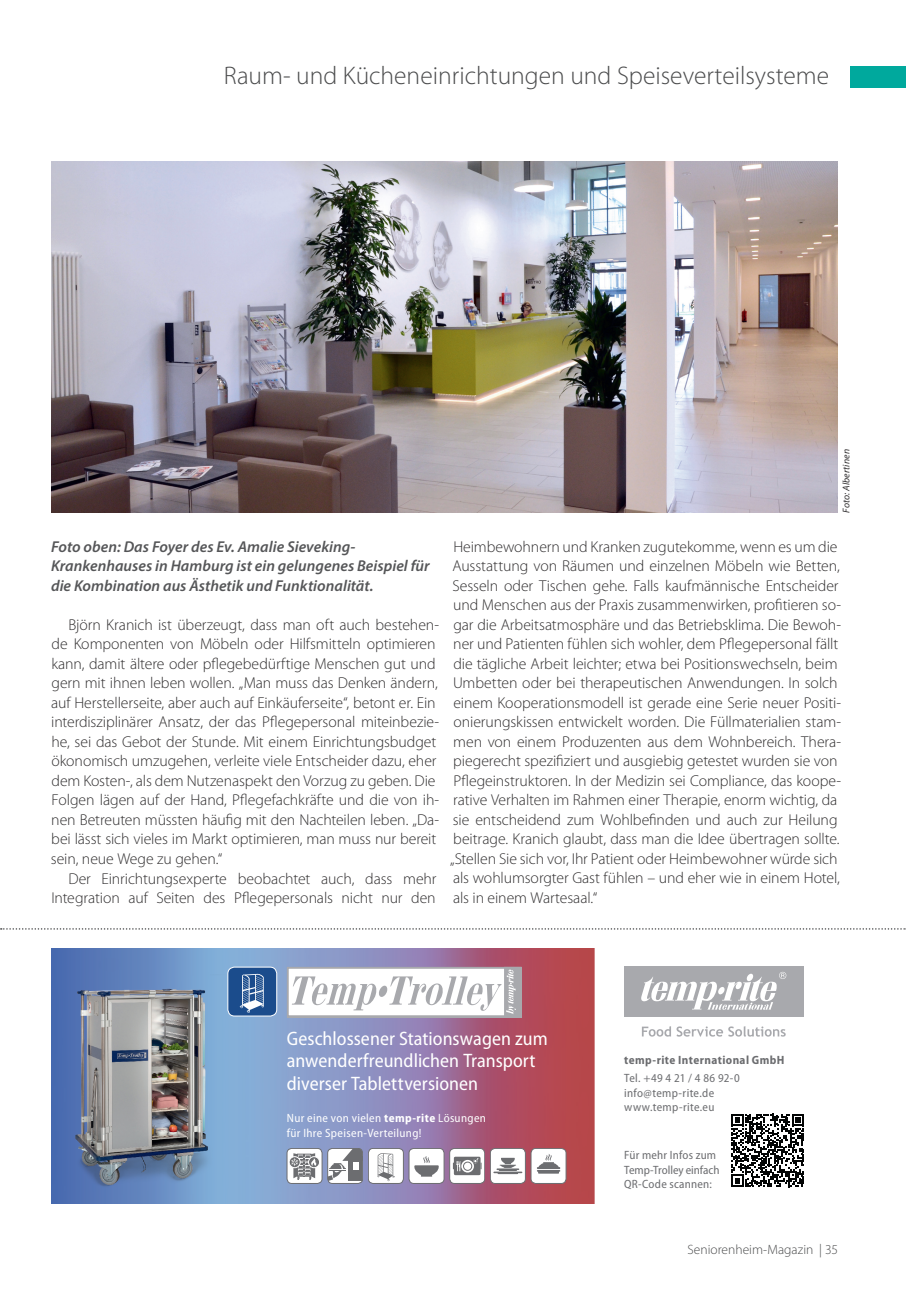
<style>
.page{position:relative;width:906px;height:1289px;background:#fff}
.page>*{position:absolute;margin:0;border:0;box-sizing:border-box;transform-origin:0 0}
.t1{font:300 25.5px "Myriad Pro";color:#4b4c4d}
.t2{font:semi-condensed 19.5px/22.5px "Myriad Pro";letter-spacing:.005em;color:#fff}
.t3{font:300 15.75px/19.5px "Myriad Pro";letter-spacing:-.005em;color:#312f30}
.t4{font:italic 600 15.75px/19.5px "Myriad Pro";color:#555658}
.t5{font:300 13.5px "Myriad Pro";color:#4b4c4d}
.t6{font:semi-condensed 12px/14.4px "Myriad Pro";letter-spacing:.02em;color:#6c6d70}
.t7{font:semi-condensed 12px/14.4px "Myriad Pro";letter-spacing:.03em;color:#fff}
.t8{font:700 semi-condensed 12px "Myriad Pro";letter-spacing:.035em;color:#6c6d70}
.t9{font:italic 9.75px "Myriad Pro";letter-spacing:.015em;color:#312f30}
.s1{font-weight:700}
</style>
<div class="page">
<div style="left:850px;top:66px;width:56px;height:21px;background:#00a99d"></div>
<img style="left:51px;top:948px;width:543px;height:255px">
<div style="left:287px;top:966px;width:234px;height:51px;border:2px solid #a8a9ad"></div>
<div style="left:505px;top:967px;width:15px;height:49px;background:#a8a9ad"></div>
<div style="left:504px;top:966px;width:17px;height:51px;border:2px solid #a8a9ad"></div>
<svg style="left:292px;top:969px;width:224px;height:45px"></svg>
<div style="left:228px;top:967px;width:49px;height:49px;background:#1b4c8c;border-radius:7px"></div>
<div style="left:227px;top:966px;width:50px;height:50px;border:1px solid #fff;border-radius:7px"></div>
<svg style="left:240px;top:973px;width:24px;height:39px"></svg>
<div style="left:327px;top:1148px;width:36px;height:35px;border:1px solid #6c6d70;border-radius:5px"></div>
<svg style="left:328px;top:1148px;width:35px;height:33px"></svg>
<div style="left:352px;top:1162px;width:6px;height:8px;background:#fff"></div>
<div style="left:287px;top:1148px;width:35px;height:35px;background:#fff;border-radius:5px"></div>
<div style="left:287px;top:1148px;width:35px;height:35px;border:1px solid #6c6d70;border-radius:5px"></div>
<div style="left:289px;top:1156px;width:11px;height:11px;border:1px solid #fff;border-radius:50%"></div>
<div style="left:308px;top:1156px;width:11px;height:11px;background:#6c6d70;border-radius:50%"></div>
<div style="left:308px;top:1156px;width:12px;height:11px;border:1px solid #fff;border-radius:50%"></div>
<svg style="left:291px;top:1153px;width:26px;height:26px"></svg>
<div style="left:531px;top:1148px;width:35px;height:35px;background:#fff;border-radius:5px"></div>
<div style="left:531px;top:1148px;width:35px;height:35px;border:1px solid #6c6d70;border-radius:5px"></div>
<svg style="left:537px;top:1154px;width:23px;height:19px"></svg>
<div style="left:368px;top:1148px;width:35px;height:35px;background:#fff;border-radius:5px"></div>
<div style="left:368px;top:1148px;width:35px;height:35px;border:1px solid #6c6d70;border-radius:5px"></div>
<svg style="left:377px;top:1153px;width:18px;height:28px"></svg>
<div style="left:490px;top:1148px;width:35px;height:35px;background:#fff;border-radius:5px"></div>
<div style="left:490px;top:1148px;width:35px;height:35px;border:1px solid #6c6d70;border-radius:5px"></div>
<hr style="left:494px;top:1171px;width:27px;height:2px;background:#6c6d70">
<svg style="left:497px;top:1157px;width:21px;height:17px"></svg>
<div style="left:409px;top:1148px;width:35px;height:35px;background:#fff;border-radius:5px"></div>
<div style="left:409px;top:1148px;width:35px;height:35px;border:1px solid #6c6d70;border-radius:5px"></div>
<svg style="left:414px;top:1156px;width:25px;height:20px"></svg>
<div style="left:450px;top:1148px;width:35px;height:35px;background:#fff;border-radius:5px"></div>
<div style="left:449px;top:1148px;width:36px;height:35px;border:1px solid #6c6d70;border-radius:5px"></div>
<div style="left:454px;top:1156px;width:26px;height:19px;background:#6c6d70;border-radius:2px"></div>
<svg style="left:461px;top:1159px;width:13px;height:13px"></svg>
<div style="left:463px;top:1161px;width:9px;height:9px;border:1px solid #6c6d70;border-radius:50%"></div>
<svg style="left:473px;top:1157px;width:8px;height:11px"></svg>
<svg style="left:453px;top:1160px;width:7px;height:11px"></svg>
<div style="left:624px;top:966px;width:179px;height:50px;background:#a8a9ad"></div>
<svg style="left:641px;top:971px;width:145px;height:38px"></svg>
<svg style="left:642px;top:1026px;width:143px;height:10px"></svg>
<svg style="left:731px;top:1113px;width:73px;height:73px"></svg>
<img style="left:51px;top:162px;width:787px;height:351px">
<svg style="left:1px;top:928px;width:905px;height:1px"></svg>
<h1 class="t1" style="left:224px;top:60px;width:607px">Raum- und Kücheneinrichtungen und Speiseverteilsysteme</h1>
<p class="t9" style="left:840px;top:513px;width:65px;rotate:-90deg">Foto: Albertinen</p>
<p class="t4" style="left:51px;top:536px;width:380px">Foto oben: Das Foyer des Ev. Amalie Sieveking-<br>Krankenhauses in Hamburg ist ein gelungenes Beispiel für die Kombination aus Ästhetik und Funktionalität.</p>
<p class="t3" style="left:51px;top:614px;width:390px;text-indent:17px">Björn Kranich ist überzeugt, dass man oft auch bestehen&shy;de Komponenten von Möbeln oder Hilfsmitteln optimieren kann, damit ältere oder pflegebedürftige Menschen gut und gern mit ihnen leben wollen. „Man muss das Denken ändern, auf Herstellerseite, aber auch auf Einkäuferseite“, betont er. Ein interdisziplinärer Ansatz, der das Pflegepersonal miteinbezie&shy;he, sei das Gebot der Stunde. Mit einem Einrichtungsbudget ökonomisch umzugehen, verleite viele Entscheider dazu, eher dem Kosten-, als dem Nutzenaspekt den Vorzug zu geben. Die Folgen lägen auf der Hand, Pflegefachkräfte und die von ih&shy;nen Betreuten müssten häufig mit den Nachteilen leben. „Da&shy;bei lässt sich vieles im Markt optimieren, man muss nur bereit sein, neue Wege zu gehen.“</p>
<p class="t3" style="left:51px;top:868px;width:387px;text-align:right">Der Einrichtungsexperte beobachtet auch, dass mehr<br>Integration auf Seiten des Pflegepersonals nicht nur den</p>
<p class="t3" style="left:450px;top:536px;width:393px">Heimbewohnern und Kranken zugutekomme, wenn es um die Ausstattung von Räumen und einzelnen Möbeln wie Betten, Sesseln oder Tischen gehe. Falls kaufmännische Entscheider und Menschen aus der Praxis zusammenwirken, profitieren so&shy;gar die Arbeitsatmosphäre und das Betriebsklima. Die Bewoh&shy;ner und Patienten fühlen sich wohler, dem Pflegepersonal fällt die tägliche Arbeit leichter; etwa bei Positionswechseln, beim Umbetten oder bei therapeutischen Anwendungen. In solch einem Kooperationsmodell ist gerade eine Serie neuer Positi&shy;onierungskissen entwickelt worden. Die Füllmaterialien stam&shy;men von einem Produzenten aus dem Wohnbereich. Thera&shy;piegerecht spezifiziert und ausgiebig getestet wurden sie von Pflegeinstruktoren. In der Medizin sei Compliance, das koope&shy;rative Verhalten im Rahmen einer Therapie, enorm wichtig, da sie entscheidend zum Wohlbefinden und auch zur Heilung beitrage. Kranich glaubt, dass man die Idee übertragen sollte. „Stellen Sie sich vor, Ihr Patient oder Heimbewohner würde sich als wohlumsorgter Gast fühlen – und eher wie in einem Hotel, als in einem Wartesaal.“</p>
<p class="t2" style="left:287px;top:1026px;width:262px">Geschlossener Stationswagen zum anwenderfreundlichen Transport diverser Tablettversionen</p>
<p class="t7" style="left:287px;top:1110px;width:201px">Nur eine von vielen <span class="s1">temp-rite</span> Lösungen für Ihre Speisen-Verteilung!</p>
<p class="t8" style="left:624px;top:1052px;width:162px">temp-rite International GmbH</p>
<p class="t6" style="left:624px;top:1071px;width:117px">Tel. +49 4 21 / 4 86 92-0 info@temp-rite.de www.temp-rite.eu</p>
<p class="t6" style="left:624px;top:1147px;width:97px">Für mehr Infos zum<br>Temp-Trolley einfach<br>QR-Code scannen:</p>
<p class="t5" style="left:687px;top:1241px;width:152px">Seniorenheim-Magazin | 35</p>
</div>
